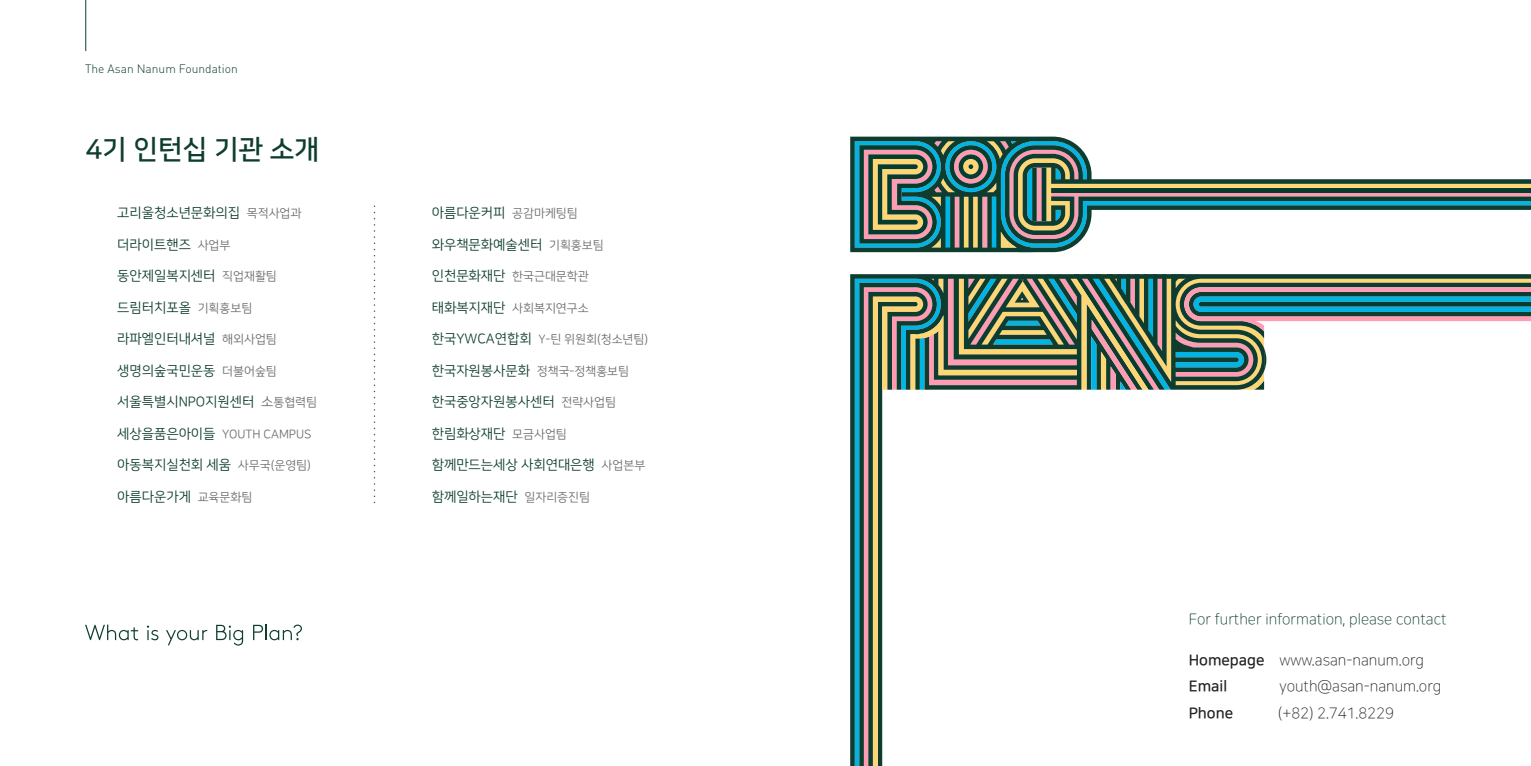
<style>
.page{position:relative;width:1531px;height:766px;background:#fff}
.page>*{position:absolute;margin:0;border:0;box-sizing:border-box;transform-origin:0 0}
.t1{font:27px "Nanum Square OTFB";color:#0e3d30}
.t2{font:15px "Nanum Square OTFL";color:#231f20}
.t3{font:15px "Nanum Square OTFL";color:#0e3d30}
.t4{font:15px "Nanum Square OTFB";color:#231f20}
.t5{font:13.5px "Nanum Square OTFR";color:#0e3d30}
.t6{font:12px "Nanum Square OTFR";color:#6c6d70}
.t7{font:300 12px "DIN Pro";color:#0e3d30}
.s1{font-size:12px;color:#6c6d70}
.s2{color:#6c6d70}
.s3{font-size:13.5px;color:#0e3d30}
.s4{font-family:"Nanum Square OTFB"}
</style>
<div class="page">
<hr style="left:85px;top:0;width:1px;height:51px;background:#0e3d30">
<svg style="left:374px;top:206px;width:1px;height:296px"></svg>
<svg style="left:850px;top:136px;width:221px;height:116px;background:#2c554a"></svg>
<svg style="left:855px;top:274px;width:676px;height:491px"></svg>
<svg style="left:855px;top:141px;width:676px;height:111px"></svg>
<svg style="left:85px;top:624px;width:53px;height:16px"></svg>
<svg style="left:147px;top:625px;width:11px;height:15px"></svg>
<svg style="left:166px;top:629px;width:41px;height:16px"></svg>
<svg style="left:216px;top:624px;width:27px;height:21px"></svg>
<svg style="left:253px;top:624px;width:49px;height:16px"></svg>
<p class="t7" style="left:85px;top:60px;width:154px">The Asan Nanum Foundation</p>
<h1 class="t1" style="left:86px;top:135px;width:235px">4기 인턴십 기관 소개</h1>
<p class="t5" style="left:117px;top:206px;width:186px">고리울청소년문화의집 <span class="s1">목적사업과</span></p>
<p class="t5" style="left:117px;top:237px;width:115px">더라이트핸즈 <span class="s1">사업부</span></p>
<p class="t5" style="left:117px;top:269px;width:161px">동안제일복지센터 <span class="s1">직업재활팀</span></p>
<p class="t5" style="left:117px;top:300px;width:137px">드림터치포올 <span class="s1">기획홍보팀</span></p>
<p class="t5" style="left:117px;top:332px;width:161px">라파엘인터내셔널 <span class="s1">해외사업팀</span></p>
<p class="t5" style="left:117px;top:363px;width:161px">생명의숲국민운동 <span class="s1">더불어숲팀</span></p>
<p class="t5" style="left:117px;top:395px;width:201px">서울특별시NPO지원센터 <span class="s2">소</span><span class="s1">통협력팀</span></p>
<p class="t6" style="left:117px;top:427px;width:196px"><span class="s3">세상을품은아이들</span> YOUTH CAMPUS</p>
<p class="t5" style="left:117px;top:458px;width:195px">아동복지실천회 세움 <span class="s1">사무국(운영팀)</span></p>
<p class="t5" style="left:117px;top:489px;width:137px">아름다운가게 <span class="s1">교육문화팀</span></p>
<p class="t5" style="left:432px;top:206px;width:147px">아름다운커피 <span class="s1">공감마케팅팀</span></p>
<p class="t5" style="left:432px;top:237px;width:173px">와우책문화예술센터 <span class="s1">기획홍보팀</span></p>
<p class="t6" style="left:432px;top:270px;width:158px"><span class="s3">인천문화재단</span> 한국근대문학관</p>
<p class="t6" style="left:432px;top:301px;width:158px"><span class="s3">태화복지재단</span> 사회복지연구소</p>
<p class="t6" style="left:432px;top:333px;width:218px"><span class="s3">한국YWCA연합회</span> Y-틴 위원회(청소년팀)</p>
<p class="t6" style="left:432px;top:364px;width:199px"><span class="s3">한국자원봉사문화</span> 정책국-정책홍보팀</p>
<p class="t5" style="left:432px;top:395px;width:186px">한국중앙자원봉사센터 <span class="s1">전략사업팀</span></p>
<p class="t5" style="left:432px;top:426px;width:137px">한림화상재단 <span class="s1">모금사업팀</span></p>
<p class="t5" style="left:432px;top:458px;width:215px">함께만드는세상 사회연대은행 <span class="s1">사업본부</span></p>
<p class="t5" style="left:432px;top:489px;width:160px">함께일하는재단 <span class="s1">일자리증진팀</span></p>
<p class="t3" style="left:1189px;top:610px;width:259px">For further information, please contact</p>
<p class="t2" style="left:1189px;top:652px;width:237px"><span class="s4">Homepage</span> www.asan-nanum.org</p>
<p class="t4" style="left:1189px;top:678px;width:40px">Email</p>
<p class="t2" style="left:1279px;top:678px;width:163px">youth@asan-nanum.org</p>
<p class="t4" style="left:1189px;top:704px;width:46px">Phone</p>
<p class="t2" style="left:1278px;top:704px;width:117px">(+82) 2.741.8229</p>
</div>
